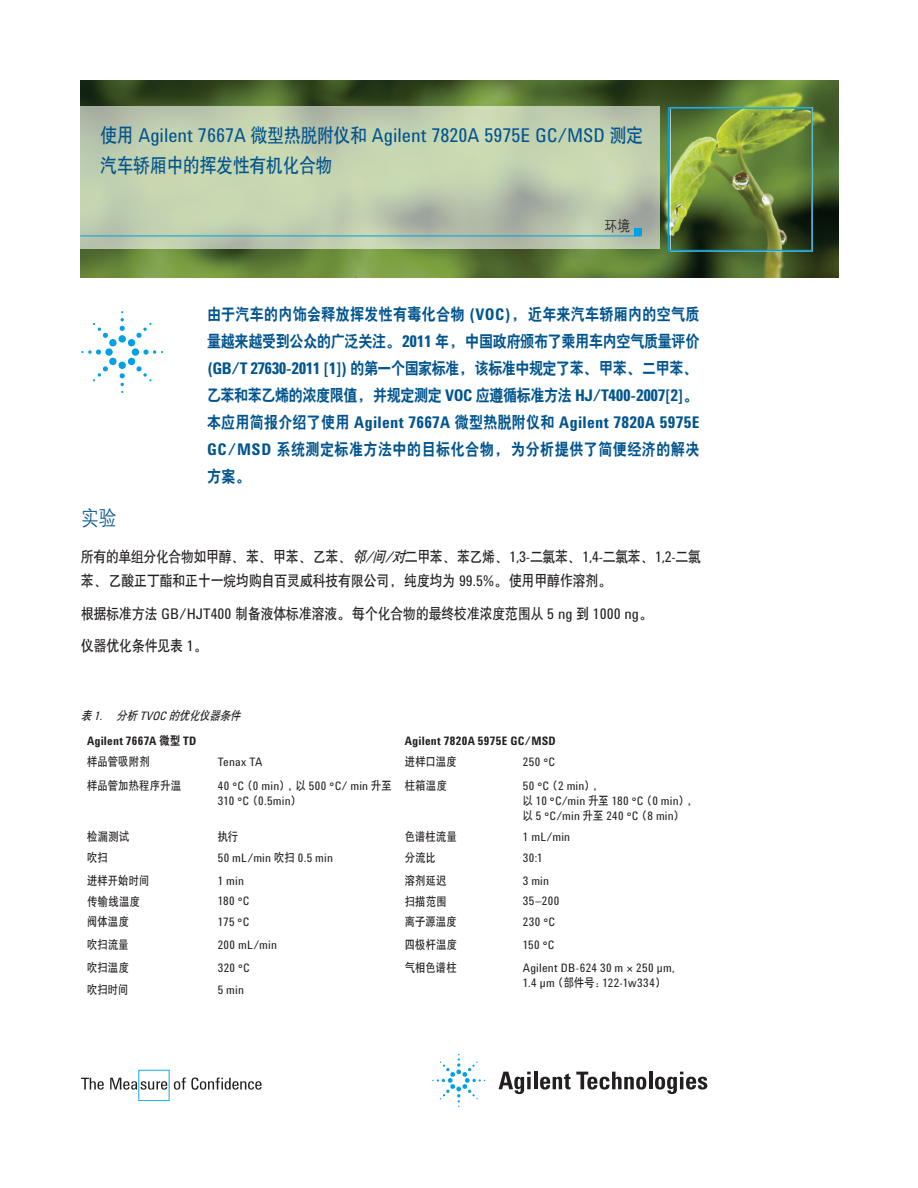
<style>
.page{position:relative;width:918px;height:1188px;background:#fff}
.page>*{position:absolute;margin:0;border:0;box-sizing:border-box;transform-origin:0 0}
.t1{font:21px "H Yg 2 gj";color:#00548e;scale:.85 1}
.t2{font:19.5px "Agilent Condensed CFF";color:#00538d}
.t3{font:19.5px "H Yb 1 gj";color:#00538d;scale:.85 1}
.t4{font:16.5px/27px "H Yb 2 gj";letter-spacing:-.025em;color:#00548e;text-align:justify;scale:.85 1}
.t5{font:700 16.5px "Agilent Condensed CFF";letter-spacing:.02em;color:#00548e}
.t6{font:16.5px/27px "H Yb 2 gj";letter-spacing:.035em;color:#00548e;scale:.85 1}
.t7{font:15px/24px "H Yb 1 gj";color:#231f20;scale:.85 1}
.t8{font:15px "H Yg 2 gj";color:#231f20;scale:.85 1}
.t9{font:12px/15px "Agilent Condensed CFF";letter-spacing:.015em;color:#231f20}
.t10{font:12px "H Yb 1 gj";letter-spacing:.03em;color:#231f20;scale:.85 1}
.t11{font:700 12px "Agilent Condensed CFF";letter-spacing:.025em;color:#231f20}
.t12{font:italic 12px "H Yb 1 gj";color:#231f20;scale:.85 1}
.s1{font-family:"H Yb 1 gj"}
.s2{font-family:"Agilent Condensed CFF";font-weight:700}
.s3{font-family:"H Yb 2 gj";font-weight:400}
.s4{font-style:italic}
.s5{font-family:"Agilent Condensed CFF";font-style:italic}
.s6{font-family:"Agilent Condensed CFF"}
</style>
<div class="page">
<svg style="left:499px;top:1072px;width:32px;height:22px"></svg>
<hr style="left:534px;top:1072px;width:3px;height:17px;background:#231f20">
<svg style="left:540px;top:1072px;width:106px;height:18px"></svg>
<hr style="left:649px;top:1072px;width:3px;height:17px;background:#231f20">
<svg style="left:655px;top:1072px;width:52px;height:22px"></svg>
<svg style="left:432px;top:1054px;width:53px;height:53px"></svg>
<svg style="left:81px;top:1078px;width:23px;height:12px"></svg>
<svg style="left:110px;top:1070px;width:152px;height:31px"></svg>
<img style="left:80px;top:81px;width:758px;height:196px">
<div style="left:668px;top:107px;width:145px;height:144px;border:2px solid #00a1e3"></div>
<svg style="left:80px;top:106px;width:580px;height:142px;background:#beccae"></svg>
<hr style="left:80px;top:236px;width:561px;height:1px;background:#00a1e3">
<div style="left:634px;top:229px;width:7px;height:7px;background:#00a1e3"></div>
<svg style="left:81px;top:311px;width:82px;height:82px"></svg>
<h2 class="t2" style="left:100px;top:121px;width:544px"><span class="s1">使用</span> Agilent 7667A <span class="s1">微型热脱附仪和</span> Agilent 7820A 5975E GC/MSD <span class="s1">测定</span></h2>
<h2 class="t3" style="left:100px;top:155px;width:274px">汽车轿厢中的挥发性有机化合物</h2>
<p class="t8" style="left:605px;top:218px;width:31px">环境</p>
<h3 class="t4" style="left:207px;top:300px;width:581px">由于汽车的内饰会释放挥发性有毒化合物 <span class="s2">(VOC)</span>，近年来汽车轿厢内的空气质量越来越受到公众的广泛关注。<span class="s2">2011</span> 年，中国政府颁布了乘用车内空气质量评价<span class="s2">(GB/T 27630-2011 [1])</span> 的第一个国家标准，该标准中规定了苯、甲苯、二甲苯、乙苯和苯乙烯的浓度限值，并规定测定 <span class="s2">VOC</span> 应遵循标准方法 <span class="s2">HJ/T400-2007[2]</span>。</h3>
<h3 class="t5" style="left:207px;top:410px;width:494px"><span class="s3">本应用简报介绍了使用</span> Agilent 7667A <span class="s3">微型热脱附仪和</span> Agilent 7820A 5975E</h3>
<h3 class="t6" style="left:207px;top:435px;width:581px"><span class="s2">GC/MSD</span> 系统测定标准方法中的目标化合物，为分析提供了简便经济的解决方案。</h3>
<h1 class="t1" style="left:81px;top:507px;width:44px">实验</h1>
<p class="t7" style="left:81px;top:545px;width:731px">所有的单组分化合物如甲醇、苯、甲苯、乙苯、<span class="s4">邻</span><span class="s5">/</span><span class="s4">间</span><span class="s5">/</span><span class="s4">对</span>二甲苯、苯乙烯、<span class="s6">1,3-</span>二氯苯、<span class="s6">1,4-</span>二氯苯、<span class="s6">1,2-</span>二氯苯、乙酸正丁酯和正十一烷均购自百灵威科技有限公司，纯度均为 <span class="s6">99.5%</span>。使用甲醇作溶剂。</p>
<p class="t7" style="left:81px;top:597px;width:676px;line-height:32.5px">根据标准方法 <span class="s6">GB/HJT400</span> 制备液体标准溶液。每个化合物的最终校准浓度范围从 <span class="s6">5 ng</span> 到 <span class="s6">1000 ng</span>。仪器优化条件见表 <span class="s6">1</span>。</p>
<p class="t12" style="left:81px;top:709px;width:193px">表 <span class="s6">1.</span> 分析 <span class="s6">TVOC</span> 的优化仪器条件</p>
<p class="t11" style="left:87px;top:732px;width:111px">Agilent 7667A <span class="s3">微型</span> TD</p>
<p class="t11" style="left:405px;top:732px;width:153px">Agilent 7820A 5975E GC/MSD</p>
<p class="t10" style="left:87px;top:755px;width:75px">样品管吸附剂</p>
<p class="t9" style="left:218px;top:754px;width:46px">Tenax TA</p>
<p class="t10" style="left:405px;top:755px;width:62px">进样口温度</p>
<p class="t9" style="left:523px;top:754px;width:34px">250 °C</p>
<p class="t10" style="left:87px;top:780px;width:112px">样品管加热程序升温</p>
<p class="t9" style="left:218px;top:778px;width:175px">40 °C<span class="s1">（</span>0 min<span class="s1">），以</span> 500 °C/ min <span class="s1">升至<br></span>310 °C<span class="s1">（</span>0.5min<span class="s1">）</span></p>
<p class="t10" style="left:405px;top:780px;width:51px">柱箱温度</p>
<p class="t9" style="left:523px;top:778px;width:177px">50 °C<span class="s1">（</span>2 min<span class="s1">），<br>以</span> 10 °C/min <span class="s1">升至</span> 180 °C<span class="s1">（</span>0 min<span class="s1">），以</span> 5 °C/min <span class="s1">升至</span> 240 °C<span class="s1">（</span>8 min<span class="s1">）</span></p>
<p class="t10" style="left:87px;top:830px;width:51px">检漏测试</p>
<p class="t10" style="left:218px;top:830px;width:26px">执行</p>
<p class="t10" style="left:405px;top:830px;width:63px">色谱柱流量</p>
<p class="t9" style="left:523px;top:828px;width:49px">1 mL/min</p>
<p class="t10" style="left:87px;top:852px;width:26px">吹扫</p>
<p class="t9" style="left:218px;top:850px;width:117px">50 mL/min <span class="s1">吹扫</span> 0.5 min</p>
<p class="t10" style="left:405px;top:852px;width:38px">分流比</p>
<p class="t9" style="left:523px;top:850px;width:22px">30:1</p>
<p class="t10" style="left:87px;top:875px;width:75px">进样开始时间</p>
<p class="t9" style="left:218px;top:873px;width:28px">1 min</p>
<p class="t10" style="left:405px;top:875px;width:51px">溶剂延迟</p>
<p class="t9" style="left:523px;top:873px;width:28px">3 min</p>
<p class="t10" style="left:87px;top:895px;width:64px">传输线温度</p>
<p class="t9" style="left:218px;top:893px;width:33px">180 °C</p>
<p class="t10" style="left:405px;top:895px;width:51px">扫描范围</p>
<p class="t9" style="left:523px;top:893px;width:38px">35–200</p>
<p class="t10" style="left:87px;top:915px;width:51px">阀体温度</p>
<p class="t9" style="left:218px;top:914px;width:33px">175 °C</p>
<p class="t10" style="left:405px;top:915px;width:63px">离子源温度</p>
<p class="t9" style="left:523px;top:914px;width:34px">230 °C</p>
<p class="t10" style="left:87px;top:939px;width:51px">吹扫流量</p>
<p class="t9" style="left:218px;top:937px;width:61px">200 mL/min</p>
<p class="t10" style="left:405px;top:939px;width:63px">四极杆温度</p>
<p class="t9" style="left:523px;top:937px;width:33px">150 °C</p>
<p class="t10" style="left:87px;top:962px;width:51px">吹扫温度</p>
<p class="t9" style="left:218px;top:960px;width:34px">320 °C</p>
<p class="t10" style="left:405px;top:962px;width:62px">气相色谱柱</p>
<p class="t9" style="left:523px;top:960px;width:154px">Agilent DB-624 30 m × 250 µm,<br>1.4 µm<span class="s1">（部件号：</span>122-1w334<span class="s1">）</span></p>
<p class="t10" style="left:87px;top:984px;width:50px">吹扫时间</p>
<p class="t9" style="left:218px;top:982px;width:28px">5 min</p>
</div>
